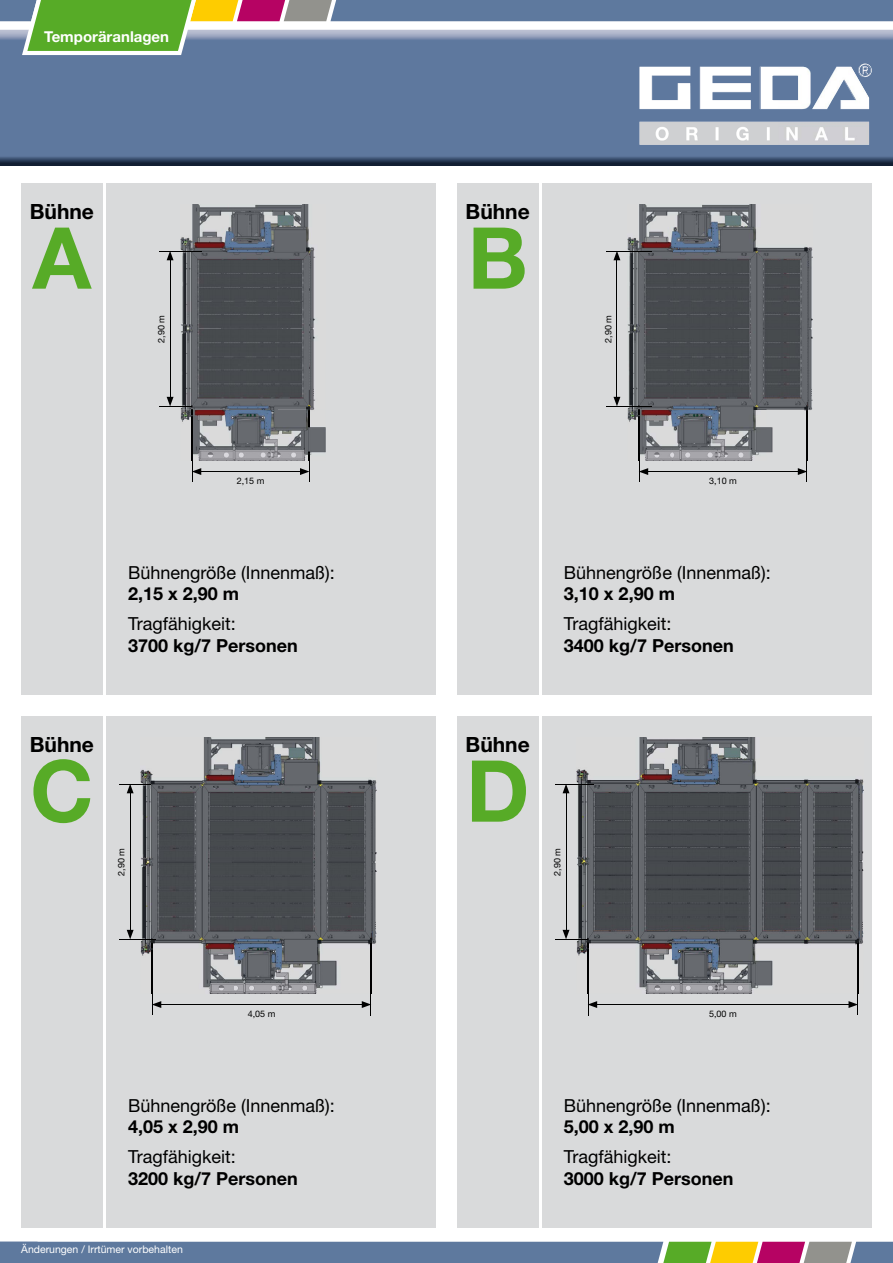
<style>
.page{position:relative;width:893px;height:1263px;background:#fff}
.page>*{position:absolute;margin:0;border:0;box-sizing:border-box;transform-origin:0 0}
.t1{font:700 85.5px "Helvetica Neue LT Std";color:#57ab27}
.t2{font:700 21px "Helvetica Neue LT Std";color:#000}
.t3{font:18px "Helvetica Neue LT Std";color:#000}
.t4{font:700 18px "Helvetica Neue LT Std";color:#000}
.t5{font:700 15px "Helvetica Neue LT Std";color:#fff}
.t6{font:10.5px "Helvetica Neue LT Std";color:#fff}
.t7{font:9px "Helvetica Neue LT Std";color:#000}
</style>
<div class="page">
<img style="left:0;top:55px;width:893px;height:111px">
<svg style="left:0;top:1242px;width:893px;height:21px;background:#707e8f"></svg>
<svg style="left:0;top:0;width:893px;height:55px;background:#859c9b"></svg>
<img style="left:640px;top:67px;width:139px;height:78px">
<img style="left:858px;top:64px;width:14px;height:13px">
<div style="left:21px;top:183px;width:81px;height:512px;background:#d9dadb"></div>
<div style="left:107px;top:183px;width:329px;height:512px;background:#d9dadb"></div>
<div style="left:457px;top:183px;width:81px;height:512px;background:#d9dadb"></div>
<div style="left:543px;top:183px;width:329px;height:512px;background:#d9dadb"></div>
<div style="left:457px;top:716px;width:81px;height:511px;background:#d9dadb"></div>
<div style="left:543px;top:716px;width:329px;height:511px;background:#d9dadb"></div>
<div style="left:21px;top:716px;width:81px;height:511px;background:#d9dadb"></div>
<div style="left:107px;top:716px;width:329px;height:511px;background:#d9dadb"></div>
<hr style="left:588px;top:934px;width:1px;height:81px;background:#000">
<hr style="left:595px;top:1004px;width:256px;height:1px;background:#000">
<svg style="left:848px;top:1001px;width:9px;height:7px"></svg>
<svg style="left:589px;top:1001px;width:8px;height:7px"></svg>
<hr style="left:857px;top:940px;width:1px;height:75px;background:#000">
<img style="left:577px;top:737px;width:286px;height:257px">
<img style="left:588px;top:934px;width:1px;height:60px">
<img style="left:857px;top:940px;width:1px;height:54px">
<hr style="left:152px;top:925px;width:1px;height:90px;background:#000">
<hr style="left:370px;top:933px;width:1px;height:82px;background:#000">
<hr style="left:159px;top:1004px;width:205px;height:1px;background:#000">
<svg style="left:153px;top:1001px;width:8px;height:7px"></svg>
<svg style="left:362px;top:1001px;width:8px;height:7px"></svg>
<img style="left:141px;top:737px;width:235px;height:257px">
<img style="left:152px;top:925px;width:1px;height:69px">
<img style="left:370px;top:933px;width:1px;height:61px">
<hr style="left:192px;top:396px;width:1px;height:86px;background:#000">
<hr style="left:309px;top:390px;width:1px;height:92px;background:#000">
<hr style="left:199px;top:471px;width:103px;height:1px;background:#000">
<svg style="left:193px;top:468px;width:8px;height:7px"></svg>
<svg style="left:300px;top:468px;width:9px;height:7px"></svg>
<img style="left:181px;top:204px;width:145px;height:257px">
<img style="left:192px;top:396px;width:1px;height:65px">
<img style="left:309px;top:390px;width:1px;height:71px">
<hr style="left:639px;top:401px;width:1px;height:81px;background:#000">
<hr style="left:806px;top:402px;width:1px;height:80px;background:#000">
<hr style="left:646px;top:471px;width:154px;height:1px;background:#000">
<svg style="left:640px;top:468px;width:8px;height:7px"></svg>
<svg style="left:798px;top:468px;width:8px;height:7px"></svg>
<img style="left:628px;top:204px;width:184px;height:257px">
<img style="left:639px;top:401px;width:1px;height:60px">
<img style="left:806px;top:402px;width:1px;height:59px">
<hr style="left:159px;top:251px;width:43px;height:1px;background:#000">
<hr style="left:159px;top:406px;width:33px;height:1px;background:#000">
<hr style="left:170px;top:258px;width:1px;height:141px;background:#000">
<svg style="left:167px;top:252px;width:7px;height:8px"></svg>
<svg style="left:167px;top:397px;width:7px;height:9px"></svg>
<hr style="left:606px;top:251px;width:45px;height:1px;background:#000">
<hr style="left:606px;top:406px;width:45px;height:1px;background:#000">
<hr style="left:617px;top:258px;width:1px;height:141px;background:#000">
<svg style="left:613px;top:252px;width:7px;height:8px"></svg>
<svg style="left:613px;top:397px;width:7px;height:9px"></svg>
<hr style="left:555px;top:784px;width:39px;height:1px;background:#000">
<hr style="left:555px;top:939px;width:33px;height:1px;background:#000">
<hr style="left:566px;top:791px;width:1px;height:141px;background:#000">
<svg style="left:563px;top:785px;width:6px;height:8px"></svg>
<svg style="left:563px;top:930px;width:6px;height:9px"></svg>
<hr style="left:120px;top:784px;width:31px;height:1px;background:#000">
<hr style="left:120px;top:939px;width:36px;height:1px;background:#000">
<hr style="left:130px;top:791px;width:1px;height:141px;background:#000">
<svg style="left:127px;top:785px;width:7px;height:8px"></svg>
<svg style="left:127px;top:930px;width:7px;height:9px"></svg>
<p class="t5" style="left:44px;top:27px;width:126px">Temporäranlagen</p>
<p class="t2" style="left:30px;top:199px;width:66px">Bühne</p>
<h1 class="t1" style="left:33px;top:205px;width:60px">A</h1>
<p class="t2" style="left:466px;top:199px;width:66px">Bühne</p>
<h1 class="t1" style="left:468px;top:205px;width:62px">B</h1>
<p class="t7" style="left:156px;top:343px;width:29px;rotate:-90deg">2,90 m</p>
<p class="t7" style="left:603px;top:343px;width:29px;rotate:-90deg">2,90 m</p>
<p class="t7" style="left:237px;top:475px;width:29px">2,15 m</p>
<p class="t7" style="left:709px;top:475px;width:29px">3,10 m</p>
<p class="t3" style="left:128px;top:562px;width:208px">Bühnengröße (Innenmaß):</p>
<p class="t4" style="left:128px;top:583px;width:113px">2,15 x 2,90 m</p>
<p class="t3" style="left:128px;top:613px;width:109px">Tragfähigkeit:</p>
<p class="t4" style="left:128px;top:634px;width:171px">3700 kg/7 Personen</p>
<p class="t3" style="left:564px;top:562px;width:208px">Bühnengröße (Innenmaß):</p>
<p class="t4" style="left:564px;top:583px;width:113px">3,10 x 2,90 m</p>
<p class="t3" style="left:564px;top:613px;width:109px">Tragfähigkeit:</p>
<p class="t4" style="left:564px;top:634px;width:171px">3400 kg/7 Personen</p>
<p class="t2" style="left:30px;top:732px;width:66px">Bühne</p>
<h1 class="t1" style="left:30px;top:738px;width:65px">C</h1>
<p class="t2" style="left:466px;top:732px;width:66px">Bühne</p>
<h1 class="t1" style="left:466px;top:738px;width:65px">D</h1>
<p class="t7" style="left:116px;top:876px;width:29px;rotate:-90deg">2,90 m</p>
<p class="t7" style="left:552px;top:876px;width:29px;rotate:-90deg">2,90 m</p>
<p class="t7" style="left:248px;top:1008px;width:29px">4,05 m</p>
<p class="t7" style="left:709px;top:1008px;width:29px">5,00 m</p>
<p class="t3" style="left:128px;top:1095px;width:208px">Bühnengröße (Innenmaß):</p>
<p class="t4" style="left:128px;top:1116px;width:113px">4,05 x 2,90 m</p>
<p class="t3" style="left:128px;top:1146px;width:109px">Tragfähigkeit:</p>
<p class="t4" style="left:128px;top:1167px;width:171px">3200 kg/7 Personen</p>
<p class="t3" style="left:564px;top:1095px;width:208px">Bühnengröße (Innenmaß):</p>
<p class="t4" style="left:564px;top:1116px;width:113px">5,00 x 2,90 m</p>
<p class="t3" style="left:564px;top:1146px;width:109px">Tragfähigkeit:</p>
<p class="t4" style="left:564px;top:1167px;width:171px">3000 kg/7 Personen</p>
<p class="t6" style="left:21px;top:1243px;width:163px">Änderungen / Irrtümer vorbehalten</p>
</div>
